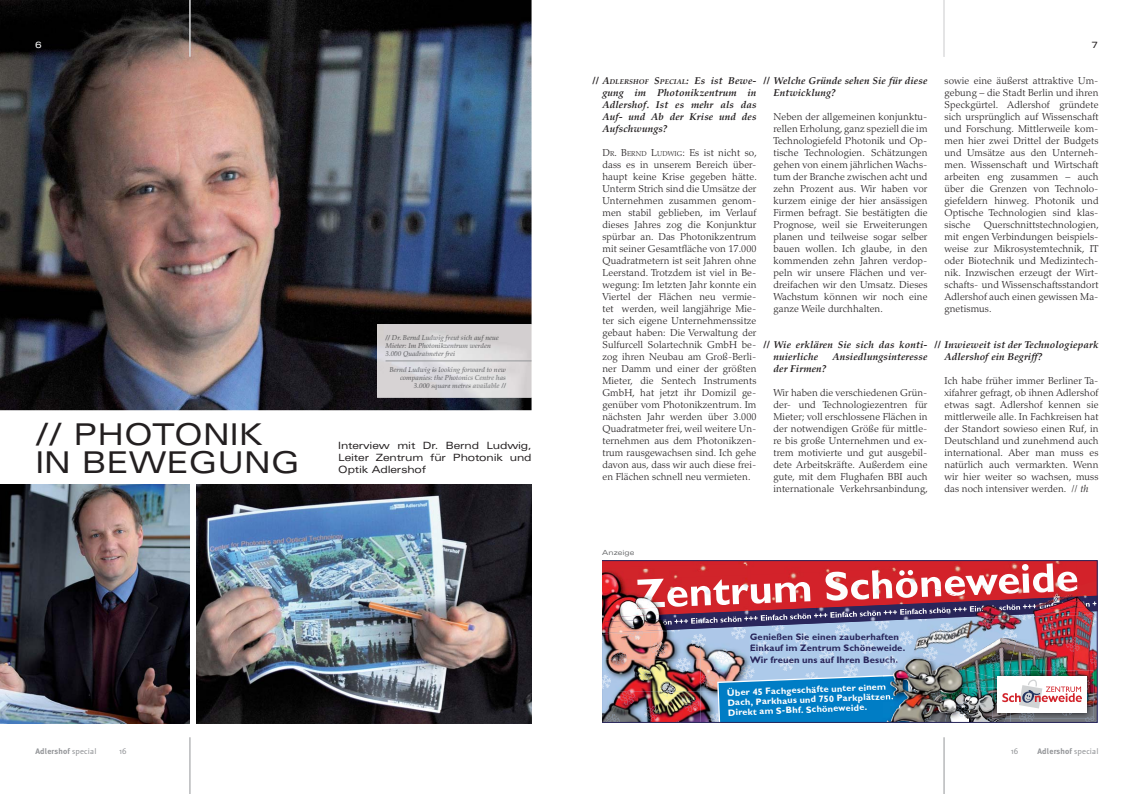
<style>
.page{position:relative;width:1134px;height:794px;background:#fff}
.page>*{position:absolute;margin:0;border:0;box-sizing:border-box;transform-origin:0 0}
.t1{font:expanded 30px/28px "Univers";color:#231f20}
.t2{font:300 10px/12px "Palatino";letter-spacing:.01em;color:#231f20;text-align:justify}
.t3{font:italic 700 10px/12px "Palatino";letter-spacing:.01em;color:#231f20;text-align:justify}
.t4{font:expanded 10px/12px "Univers";letter-spacing:-.015em;color:#231f20;text-align:justify}
.t5{font:700 9.5px/11.4px "Gill Sans";letter-spacing:.01em;color:#29265b}
.t6{font:700 9.2px/9.9px "Gill Sans";color:#fff}
.t7{font:expanded 9px "Univers";color:#fff}
.t8{font:expanded 9px "Univers";color:#231f20}
.t9{font:700 8px "Meta Plus";letter-spacing:.02em;color:#939598}
.t10{font:8px "Thesis Sans";color:#939598}
.t11{font:italic 500 7px/8px "Palatino";color:#616163;text-align:right}
.t12{font:italic 500 7px/8px "Palatino";color:#5f5e60}
.t13{font:italic 700 7px "Palatino";letter-spacing:.015em;color:#231f20}
.t14{font:italic 500 7px "Palatino";color:#5f5f60}
.t15{font:expanded 7px "Univers";color:#6d6e70}
.s1{font-size:10px}
.s2{font-size:7px}
.s3{font-style:italic}
.s4{color:#6a6a6c}
.s5{color:#616062}
.s6{color:#69696b}
.s7{color:#5e5d5e}
.s8{color:#5f5f61}
.s9{color:#616163}
.s10{color:#68686a}
.s11{color:#727376}
.s12{color:#6f7073}
.s13{color:#6d6e71}
.s14{color:#6a6a6d}
.s15{color:#696a6e}
.s16{color:#68686d}
.s17{color:#616164}
.s18{color:#67676a}
.s19{color:#6b6c6f}
.s20{color:#6b6d70}
.s21{color:#737477}
.s22{color:#646467}
.s23{color:#68696d}
.s24{color:#6c6d73}
.s25{color:#69696f}
.s26{color:#65666a}
.s27{color:#69696d}
.s28{color:#6f6f71}
.s29{color:#6c6c6f}
.s30{color:#6b6c6e}
.s31{color:#666668}
.s32{color:#66666b}
.s33{color:#67676b}
.s34{color:#717275}
.s35{color:#707173}
.s36{color:#6f7072}
.s37{color:#6d6d70}
.s38{color:#636468}
.s39{color:#69696c}
.s40{color:#6c6d70}
.s41{color:#6e6e71}
.s42{color:#5f5e60}
.s43{color:#605f61}
.s44{color:#626264}
.s45{font-family:"Thesis Sans";font-weight:400}
</style>
<div class="page">
<hr style="left:190px;top:737px;width:1px;height:57px;background:#939598">
<hr style="left:944px;top:737px;width:1px;height:57px;background:#939598">
<img style="left:0;top:0;width:531px;height:410px">
<img style="left:0;top:485px;width:190px;height:238px">
<hr style="left:190px;top:0;width:1px;height:57px;background:#fff">
<img style="left:377px;top:324px;width:154px;height:73px">
<img style="left:385px;top:334px;width:114px;height:7px">
<img style="left:385px;top:342px;width:106px;height:6px">
<img style="left:385px;top:350px;width:70px;height:7px">
<img style="left:389px;top:366px;width:117px;height:7px">
<img style="left:400px;top:374px;width:106px;height:7px">
<img style="left:414px;top:382px;width:92px;height:7px">
<hr style="left:386px;top:360px;width:145px;height:1px;background:#939598">
<img style="left:602px;top:560px;width:495px;height:162px">
<img style="left:197px;top:485px;width:334px;height:238px">
<p class="t7" style="left:35px;top:42px;width:8px">6</p>
<p class="t8" style="left:1091px;top:42px;width:8px">7</p>
<p class="t3" style="left:592px;top:76px;width:8px">//</p>
<p class="t3" style="left:763px;top:76px;width:166px">// Welche Gründe sehen Sie für diese</p>
<p class="t2" style="left:944px;top:76px;width:156px">sowie eine äußerst attraktive Um&shy;gebung – die Stadt Berlin und ihren Speckgürtel. Adlershof gründete sich ursprünglich auf Wissenschaft und Forschung. Mittlerweile kom&shy;men hier zwei Drittel der Budgets und Umsätze aus den Unterneh&shy;men. Wissenschaft und Wirtschaft arbeiten eng zusammen – auch über die Grenzen von Technolo&shy;giefeldern hinweg. Photonik und Optische Technologien sind klas&shy;sische</p>
<p class="t13" style="left:602px;top:79px;width:156px"><span class="s1">A</span>DLERSHOF <span class="s1">S</span>PECIAL<span class="s1">: Es ist Bewe-</span></p>
<p class="t3" style="left:602px;top:88px;width:156px">gung im Photonikzentrum in Adlershof. Ist es mehr als das Auf- und Ab der Krise und des Aufschwungs?</p>
<p class="t2" style="left:602px;top:148px;width:156px">D<span class="s2">R</span>. B<span class="s2">ERND</span> L<span class="s2">UDWIG</span>: Es ist nicht so, dass es in unserem Bereich über&shy;haupt keine Krise gegeben hätte.<br>Unterm Strich sind die Umsätze der Unternehmen zusammen genom&shy;men stabil geblieben, im Verlauf dieses Jahres zog die Konjunktur spürbar an. Das Photonikzentrum mit seiner Gesamtfläche von 17.000<br>Quadratmetern ist seit Jahren ohne Leerstand. Trotzdem ist viel in Be&shy;wegung: Im letzten Jahr konnte ein Viertel der Flächen neu vermie&shy;tet werden, weil langjährige Mie&shy;ter sich eigene Unternehmenssitze gebaut haben: Die Verwaltung der Sulfurcell Solartechnik GmbH be&shy;zog ihren Neubau am Groß-Berli&shy;ner Damm und einer der größten Mieter, die Sentech Instruments GmbH, hat jetzt ihr Domizil ge&shy;genüber vom Photonikzentrum. Im nächsten Jahr werden über 3.000<br>Quadratmeter frei, weil weitere Un&shy;ternehmen aus dem Photonikzen&shy;trum rausgewachsen sind. Ich gehe davon aus, dass wir auch diese frei&shy;en Flächen schnell neu vermieten.</p>
<p class="t3" style="left:773px;top:88px;width:64px">Entwicklung?</p>
<p class="t2" style="left:773px;top:112px;width:156px">Neben der allgemeinen konjunktu&shy;rellen Erholung, ganz speziell die im Technologiefeld Photonik und Op&shy;tische Technologien. Schätzungen gehen von einem jährlichen Wachs&shy;tum der Branche zwischen acht und zehn Prozent aus. Wir haben vor kurzem einige der hier ansässigen Firmen befragt. Sie bestätigten die Prognose, weil sie Erweiterungen planen und teilweise sogar selber bauen wollen. Ich glaube, in den kommenden zehn Jahren verdop&shy;peln wir unsere Flächen und ver&shy;dreifachen wir den Umsatz. Dieses Wachstum können wir noch eine ganze Weile durchhalten.</p>
<p class="t3" style="left:773px;top:352px;width:46px">nuierliche</p>
<p class="t3" style="left:832px;top:352px;width:97px">Ansiedlungsinteresse</p>
<p class="t3" style="left:773px;top:364px;width:54px">der Firmen?</p>
<p class="t2" style="left:773px;top:388px;width:156px">Wir haben die verschiedenen Grün&shy;der- und Technologiezentren für Mieter; voll erschlossene Flächen in der notwendigen Größe für mittle&shy;re bis große Unternehmen und ex&shy;trem motivierte und gut ausgebil&shy;dete Arbeitskräfte. Außerdem eine gute, mit dem Flughafen BBI auch internationale Verkehrsanbindung,</p>
<p class="t2" style="left:944px;top:220px;width:156px;text-indent:39px">Querschnittstechnologien, mit engen Verbindungen beispiels&shy;weise zur Mikrosystemtechnik, IT oder Biotechnik und Medizintech&shy;nik. Inzwischen erzeugt der Wirt&shy;schafts- und Wissenschaftsstandort Adlershof auch einen gewissen Ma&shy;gnetismus.</p>
<p class="t3" style="left:944px;top:352px;width:99px">Adlershof ein Begriff?</p>
<p class="t2" style="left:944px;top:376px;width:156px">Ich habe früher immer Berliner Ta&shy;xifahrer gefragt, ob ihnen Adlershof etwas sagt. Adlershof kennen sie mittlerweile alle. In Fachkreisen hat der Standort sowieso einen Ruf, in Deutschland und zunehmend auch international. Aber man muss es natürlich auch vermarkten. Wenn wir hier weiter so wachsen, muss das noch intensiver werden. // <span class="s3">th</span></p>
<p class="t12" style="left:386px;top:334px;width:115px;text-indent:48px"><span class="s4">w</span> <span class="s5">g f</span><span class="s6">reu</span>t sich <span class="s7">auf n</span>eue<br><span class="s8">Mie</span>ter: Im P<span class="s9">h</span><span class="s10">ot</span><span class="s11">onikze</span><span class="s12">ntr</span><span class="s13">um</span> <span class="s14">wer</span><span class="s9">den<br></span><span class="s15">3.000</span> <span class="s16">Qua</span><span class="s17">d</span><span class="s18">ra</span><span class="s19">t</span><span class="s20">m</span><span class="s21">eter</span> <span class="s11">frei</span></p>
<p class="t11" style="left:389px;top:366px;width:118px"><span class="s22">Ber</span><span class="s23">nd</span> <span class="s24">Ludwi</span><span class="s25">g</span> <span class="s26">is</span> <span class="s27">lo</span><span class="s12">oking for</span><span class="s28">war</span><span class="s29">d t</span><span class="s30">o n</span><span class="s31">ew </span>compan<span class="s16">ies: t</span><span class="s32">he</span> <span class="s33">Pho</span><span class="s34">ton</span><span class="s35">ics</span> <span class="s36">Ce</span><span class="s37">ntr</span><span class="s29">e has<br></span>3.000 squ<span class="s26">are</span> <span class="s38">me</span><span class="s39">tre</span><span class="s36">s a</span><span class="s12">vai</span><span class="s40">lab</span><span class="s41">le</span> <span class="s28">//</span></p>
<p class="t14" style="left:386px;top:334px;width:56px"><span class="s42">//</span> <span class="s7">Dr.</span> <span class="s43">Be</span>rnd Lu<span class="s44">d i</span></p>
<p class="t3" style="left:763px;top:340px;width:166px">// Wie erklären Sie sich das konti-</p>
<p class="t3" style="left:934px;top:340px;width:166px">// Inwieweit ist der Technologiepark</p>
<h1 class="t1" style="left:35px;top:423px;width:266px">// PHOTONIK<br>IN BEWEGUNG</h1>
<p class="t4" style="left:338px;top:441px;width:195px">Interview mit Dr. Bernd Ludwig, Leiter Zentrum für Photonik und Optik Adlershof</p>
<p class="t15" style="left:602px;top:550px;width:34px">Anzeige</p>
<p class="t5" style="left:750px;top:632px;width:157px">Genießen Sie einen zauberhaften<br>Einkauf im Zentrum Schöneweide.<br>Wir freuen uns auf Ihren Besuch.</p>
<p class="t6" style="left:727px;top:688px;width:168px;rotate:-2deg">Über 45 Fachgeschäfte unter einem<br>Dach, Parkhaus und 750 Parkplätzen.<br>Direkt am S-Bhf. Schöneweide.</p>
<p class="t9" style="left:35px;top:747px;width:63px">Adlershof <span class="s45">special</span></p>
<p class="t10" style="left:119px;top:747px;width:9px">16</p>
<p class="t10" style="left:1011px;top:747px;width:9px">16</p>
<p class="t9" style="left:1037px;top:747px;width:63px">Adlershof <span class="s45">special</span></p>
</div>
